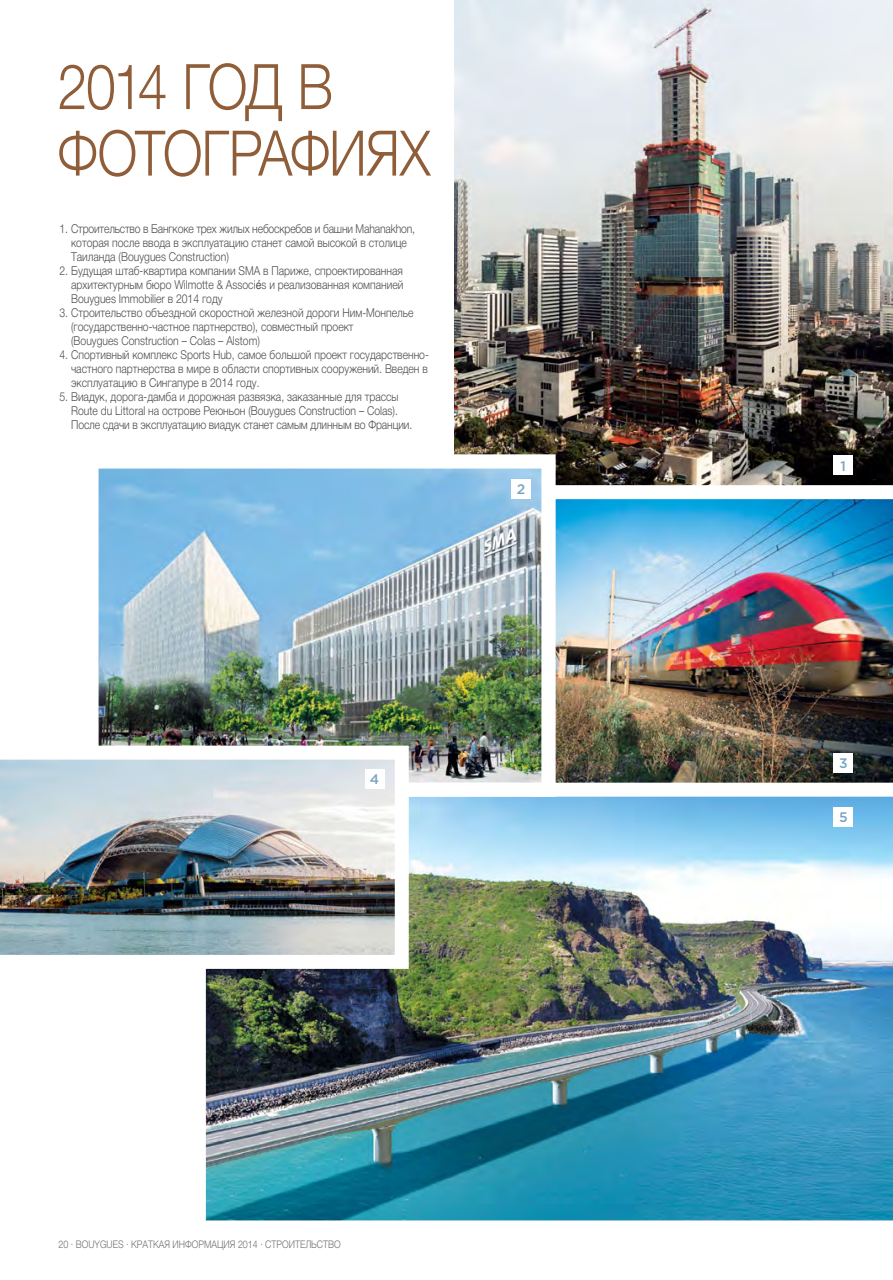
<style>
.page{position:relative;width:893px;height:1280px;background:#fff}
.page>*{position:absolute;margin:0;border:0;box-sizing:border-box;transform-origin:0 0}
.t1{font:300 63px/66.5px "Helvetica Neue LTCYR";letter-spacing:-.04em;color:#905d39;scale:.85 1}
.t2{font:500 13.83px "Gotham";color:#79a5c2}
.t3{font:300 12.25px/14px "Helvetica Neue LTCYR";color:#4c4c4e;scale:.85 1}
.t4{font:300 10.5px "Helvetica Neue LTCYR";color:#6d6e70;scale:.85 1}
.s1{font-family:"Helvetica World";font-weight:400}
</style>
<div class="page">
<img style="left:455px;top:0;width:438px;height:485px">
<img style="left:206px;top:797px;width:687px;height:423px">
<img style="left:556px;top:485px;width:337px;height:312px">
<div style="left:833px;top:455px;width:20px;height:20px;background:#fff"></div>
<div style="left:833px;top:752px;width:20px;height:20px;background:#fff"></div>
<div style="left:833px;top:806px;width:20px;height:20px;background:#fff"></div>
<img style="left:98px;top:454px;width:458px;height:343px">
<img style="left:0;top:746px;width:409px;height:223px">
<div style="left:511px;top:479px;width:20px;height:20px;background:#fff"></div>
<div style="left:365px;top:769px;width:19px;height:20px;background:#fff"></div>
<h1 class="t1" style="left:58px;top:60px;width:440px">2014 ГОД В<br>ФОТОГРАФИЯХ</h1>
<p class="t3" style="left:71px;top:223px;width:406px;text-indent:-12px">1. Строительство в Бангкоке трех жилых небоскребов и башни Mahanakhon, которая после ввода в эксплуатацию станет самой высокой в столице<br>Таиланда (Bouygues Construction)</p>
<p class="t3" style="left:71px;top:265px;width:392px;text-align:justify;text-indent:-12px">2. Будущая штаб-квартира компании SMA в Париже, спроектированная архитектурным бюро Wilmotte &amp; Associ<span class="s1">é</span>s и реализованная компанией Bouygues Immobilier в 2014 году</p>
<p class="t3" style="left:71px;top:307px;width:404px;text-indent:-12px">3. Строительство объездной скоростной железной дороги Ним-Монпелье (государственно-частное партнерство), совместный проект<br>(Bouygues Construction – Colas – Alstom)</p>
<p class="t3" style="left:71px;top:349px;width:422px;text-align:justify;text-indent:-12px">4. Спортивный комплекс Sports Hub, самое большой проект государственно&shy;частного партнерства в мире в области спортивных сооружений. Введен в эксплуатацию в Сингапуре в 2014 году.</p>
<p class="t3" style="left:71px;top:391px;width:403px;text-indent:-12px">5. Виадук, дорога-дамба и дорожная развязка, заказанные для трассы<br>Route du Littoral на острове Реюньон (Bouygues Construction – Colas).<br>После сдачи в эксплуатацию виадук станет самым длинным во Франции.</p>
<p class="t2" style="left:517px;top:483px;width:10px">2</p>
<p class="t2" style="left:370px;top:773px;width:11px">4</p>
<p class="t4" style="left:59px;top:1240px;width:333px">20 . BOUYGUES . КРАТКАЯ ИНФОРМАЦИЯ 2014 . СТРОИТЕЛЬСТВО</p>
<p class="t2" style="left:841px;top:460px;width:7px">1</p>
<p class="t2" style="left:839px;top:757px;width:10px">3</p>
<p class="t2" style="left:839px;top:811px;width:10px">5</p>
</div>
